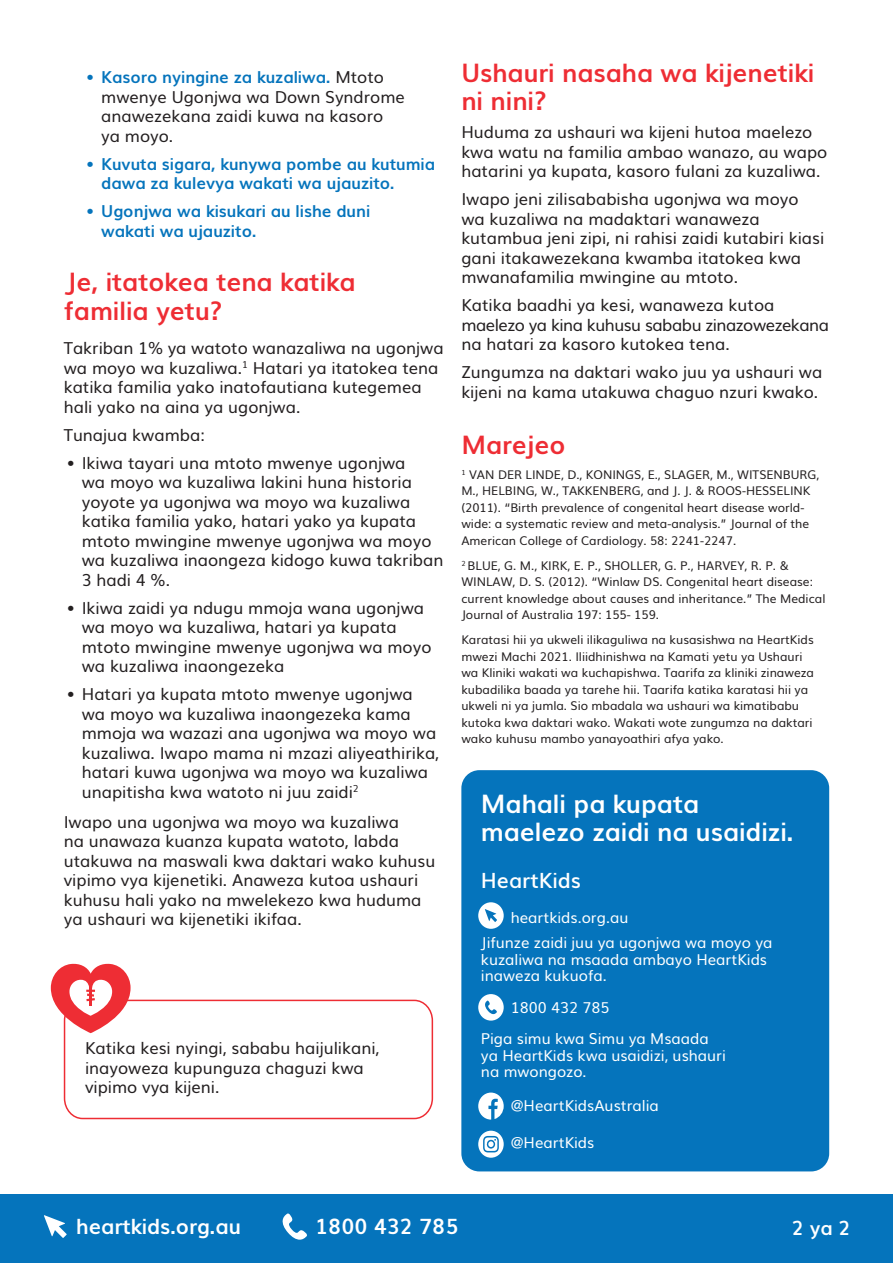
<style>
.page{position:relative;width:893px;height:1263px;background:#fff}
.page>*{position:absolute;margin:0;border:0;box-sizing:border-box;transform-origin:0 0}
.body_copy{font:700 25.5px/28.5px "Muli";color:#ee2d34}
.body_copy-2{font:700 25.5px/28.5px "Muli";color:#fff}
.Sub_Heading{font:700 25.5px/28.5px "Muli";color:#ee2d34}
.t1{font:700 21px "Muli";color:#fff}
.body_copy-3{font:600 21px "Muli";color:#fff}
.t2{font:700 19.5px "Muli";color:#fff}
.body_copy-4{font:16.5px/19.5px "Muli";color:#231f20}
.t3{font:700 16.5px/19.5px "Muli";color:#0574bc}
.body_copy-5{font:15px/16.5px "Muli";color:#fff}
.body_copy-6{font:12px/16.5px "Muli";color:#231f20}
.s1{color:#0574bc}
.s2{font-weight:700;color:#0574bc}
.s3{font-weight:400}
</style>
<div class="page">
<div style="left:0;top:1194px;width:893px;height:69px;background:#0574bc"></div>
<svg style="left:44px;top:1215px;width:23px;height:23px"></svg>
<svg style="left:282px;top:1213px;width:25px;height:27px"></svg>
<div style="left:461px;top:770px;width:368px;height:401px;background:#0574bc;border-radius:18px"></div>
<div style="left:478px;top:902px;width:26px;height:27px;background:#fff;border-radius:50%"></div>
<svg style="left:485px;top:909px;width:12px;height:13px"></svg>
<div style="left:478px;top:994px;width:26px;height:26px;background:#fff;border-radius:50%"></div>
<svg style="left:485px;top:1000px;width:12px;height:14px"></svg>
<svg style="left:478px;top:1092px;width:26px;height:27px"></svg>
<svg style="left:478px;top:1131px;width:26px;height:27px"></svg>
<svg style="left:51px;top:963px;width:383px;height:157px"></svg>
<p class="body_copy-4" style="left:101px;top:66px;width:305px;text-indent:-15px"><span class="s1">•</span> <span class="s2">Kasoro nyingine za kuzaliwa.</span> Mtoto mwenye Ugonjwa wa Down Syndrome anawezekana zaidi kuwa na kasoro ya moyo.</p>
<p class="t3" style="left:101px;top:153px;width:335px;text-indent:-15px"><span class="s3">•</span> Kuvuta sigara, kunywa pombe au kutumia dawa za kulevya wakati wa ujauzito.</p>
<p class="t3" style="left:101px;top:200px;width:271px;text-indent:-15px"><span class="s3">•</span> Ugonjwa wa kisukari au lishe duni wakati wa ujauzito.</p>
<p class="Sub_Heading" style="left:64px;top:266px;width:293px">Je, itatokea tena katika familia yetu?</p>
<p class="body_copy-4" style="left:64px;top:337px;width:381px">Takriban 1% ya watoto wanazaliwa na ugonjwa wa moyo wa kuzaliwa.<sup>1</sup> Hatari ya itatokea tena katika familia yako inatofautiana kutegemea hali yako na aina ya ugonjwa.</p>
<p class="body_copy-4" style="left:64px;top:424px;width:142px">Tunajua kwamba:</p>
<p class="body_copy-4" style="left:82px;top:452px;width:363px;text-indent:-15px">• Ikiwa tayari una mtoto mwenye ugonjwa<br>wa moyo wa kuzaliwa lakini huna historia yoyote ya ugonjwa wa moyo wa kuzaliwa katika familia yako, hatari yako ya kupata mtoto mwingine mwenye ugonjwa wa moyo wa kuzaliwa inaongeza kidogo kuwa takriban 3 hadi 4 %.</p>
<p class="body_copy-4" style="left:82px;top:597px;width:351px;text-indent:-15px">• Ikiwa zaidi ya ndugu mmoja wana ugonjwa wa moyo wa kuzaliwa, hatari ya kupata mtoto mwingine mwenye ugonjwa wa moyo wa kuzaliwa inaongezeka</p>
<p class="body_copy-4" style="left:82px;top:683px;width:359px;text-indent:-15px">• Hatari ya kupata mtoto mwenye ugonjwa wa moyo wa kuzaliwa inaongezeka kama mmoja wa wazazi ana ugonjwa wa moyo wa kuzaliwa. Iwapo mama ni mzazi aliyeathirika, hatari kuwa ugonjwa wa moyo wa kuzaliwa unapitisha kwa watoto ni juu zaidi<sup>2</sup></p>
<p class="body_copy-4" style="left:64px;top:811px;width:373px">Iwapo una ugonjwa wa moyo wa kuzaliwa<br>na unawaza kuanza kupata watoto, labda utakuwa na maswali kwa daktari wako kuhusu vipimo vya kijenetiki. Anaweza kutoa ushauri kuhusu hali yako na mwelekezo kwa huduma ya ushauri wa kijenetiki ikifaa.</p>
<p class="body_copy-4" style="left:85px;top:1037px;width:296px">Katika kesi nyingi, sababu haijulikani, inayoweza kupunguza chaguzi kwa vipimo vya kijeni.</p>
<p class="body_copy" style="left:461px;top:57px;width:354px">Ushauri nasaha wa kijenetiki ni nini?</p>
<p class="body_copy-4" style="left:461px;top:121px;width:367px">Huduma za ushauri wa kijeni hutoa maelezo kwa watu na familia ambao wanazo, au wapo hatarini ya kupata, kasoro fulani za kuzaliwa.</p>
<p class="body_copy-4" style="left:461px;top:188px;width:364px">Iwapo jeni zilisababisha ugonjwa wa moyo wa kuzaliwa na madaktari wanaweza kutambua jeni zipi, ni rahisi zaidi kutabiri kiasi gani itakawezekana kwamba itatokea kwa mwanafamilia mwingine au mtoto.</p>
<p class="body_copy-4" style="left:461px;top:294px;width:369px">Katika baadhi ya kesi, wanaweza kutoa maelezo ya kina kuhusu sababu zinazowezekana na hatari za kasoro kutokea tena.</p>
<p class="body_copy-4" style="left:461px;top:361px;width:363px">Zungumza na daktari wako juu ya ushauri wa kijeni na kama utakuwa chaguo nzuri kwako.</p>
<p class="body_copy" style="left:461px;top:429px;width:106px">Marejeo</p>
<p class="body_copy-6" style="left:461px;top:465px;width:359px"><sup>1</sup> VAN DER LINDE, D., KONINGS, E., SLAGER, M., WITSENBURG, M., HELBING, W., TAKKENBERG, and J. J. &amp; ROOS-HESSELINK (2011). “Birth prevalence of congenital heart disease world&shy;wide: a systematic review and meta-analysis.” Journal of the American College of Cardiology. 58: 2241-2247.</p>
<p class="body_copy-6" style="left:461px;top:556px;width:366px"><sup>2</sup> BLUE, G. M., KIRK, E. P., SHOLLER, G. P., HARVEY, R. P. &amp; WINLAW, D. S. (2012). “Winlaw DS. Congenital heart disease: current knowledge about causes and inheritance.” The Medical Journal of Australia 197: 155- 159.</p>
<p class="body_copy-6" style="left:461px;top:631px;width:354px">Karatasi hii ya ukweli ilikaguliwa na kusasishwa na HeartKids mwezi Machi 2021. Iliidhinishwa na Kamati yetu ya Ushauri wa Kliniki wakati wa kuchapishwa. Taarifa za kliniki zinaweza kubadilika baada ya tarehe hii. Taarifa katika karatasi hii ya ukweli ni ya jumla. Sio mbadala wa ushauri wa kimatibabu kutoka kwa daktari wako. Wakati wote zungumza na daktari wako kuhusu mambo yanayoathiri afya yako.</p>
<p class="body_copy-2" style="left:481px;top:788px;width:314px">Mahali pa kupata maelezo zaidi na usaidizi.</p>
<p class="body_copy-3" style="left:481px;top:863px;width:102px">HeartKids</p>
<p class="body_copy-5" style="left:511px;top:908px;width:119px">heartkids.org.au</p>
<p class="body_copy-5" style="left:481px;top:933px;width:293px">Jifunze zaidi juu ya ugonjwa wa moyo ya kuzaliwa na msaada ambayo HeartKids inaweza kukuofa.</p>
<p class="body_copy-5" style="left:511px;top:998px;width:100px">1800 432 785</p>
<p class="body_copy-5" style="left:481px;top:1029px;width:247px">Piga simu kwa Simu ya Msaada ya HeartKids kwa usaidizi, ushauri na mwongozo.</p>
<p class="body_copy-5" style="left:511px;top:1096px;width:150px">@HeartKidsAustralia</p>
<p class="body_copy-5" style="left:511px;top:1133px;width:85px">@HeartKids</p>
<p class="t1" style="left:76px;top:1209px;width:166px">heartkids.org.au</p>
<p class="t1" style="left:315px;top:1209px;width:145px">1800 432 785</p>
<p class="t2" style="left:792px;top:1212px;width:60px">2 ya 2</p>
</div>
